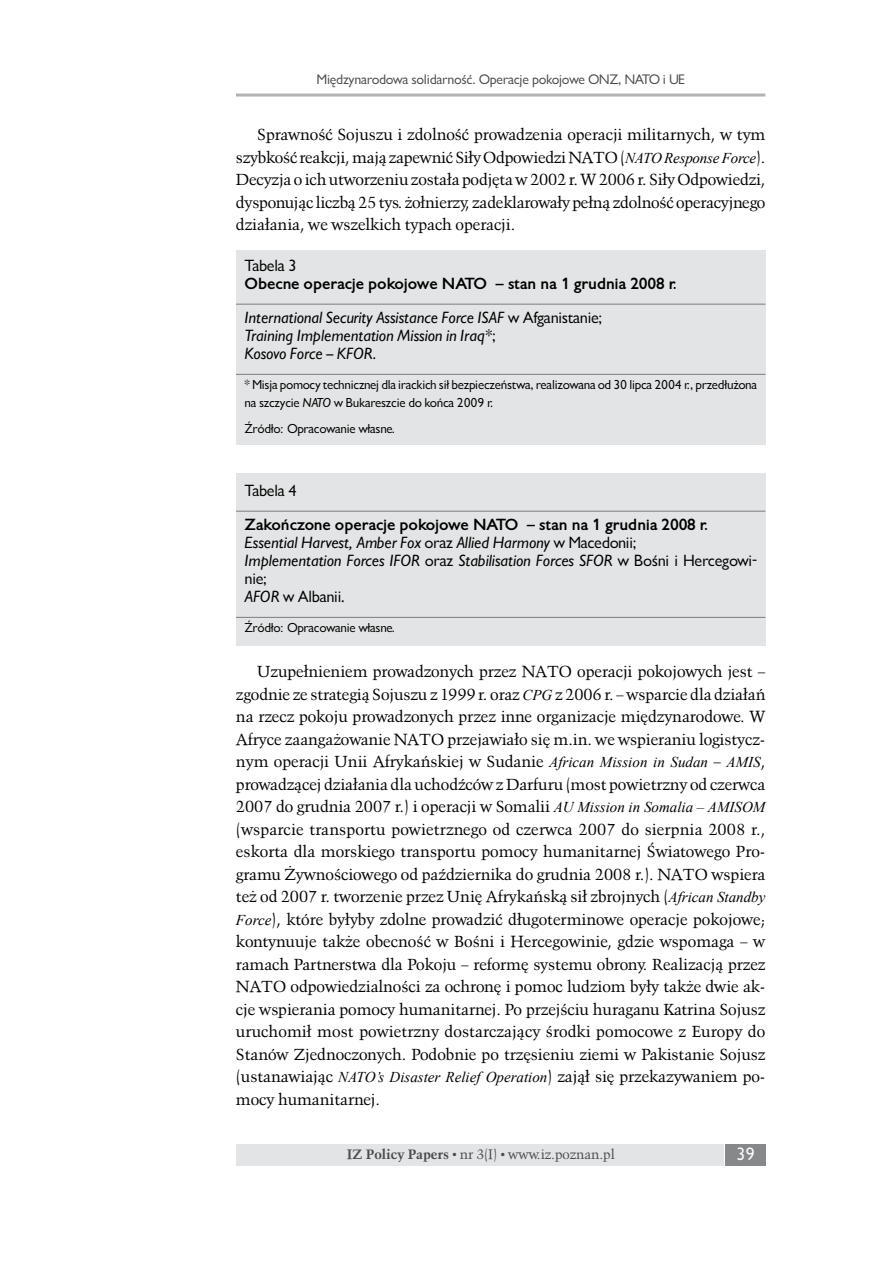
<style>
.page{position:relative;width:893px;height:1263px;background:#fff}
.page>*{position:absolute;margin:0;border:0;box-sizing:border-box;transform-origin:0 0}
.t1{font:16.5px "EFN Gilead";color:#fff}
.t2{font:15px/22.5px "EFN Press";color:#000;text-align:justify}
.t3{font:italic 15px/18px "EFN Gilead";color:#000}
.t4{font:700 15px "EFN Gilead";color:#000}
.t5{font:15px "EFN Gilead";color:#000}
.t6{font:12.75px "EFN Gilead";color:#4b4b4d}
.t7{font:12.75px "EFN Press";color:#4b4b4d}
.t8{font:12px/18px "EFN Gilead";color:#000}
.s1{font-family:"Times New Roman";font-style:italic}
.s2{font-style:normal}
.s3{font-style:italic}
.s4{font-weight:700;font-style:normal}
.s5{font-weight:700}
</style>
<div class="page">
<hr style="left:236px;top:94px;width:529px;height:3px;background:#b1b3b4">
<div style="left:236px;top:1144px;width:487px;height:21px;background:#e3e4e5"></div>
<div style="left:725px;top:1144px;width:40px;height:21px;background:#87888a"></div>
<div style="left:236px;top:473px;width:529px;height:173px;background:#e3e4e5"></div>
<div style="left:236px;top:251px;width:529px;height:194px;background:#e3e4e5"></div>
<hr style="left:236px;top:304px;width:529px;height:1px;background:#87888a">
<hr style="left:236px;top:374px;width:529px;height:1px;background:#87888a">
<hr style="left:236px;top:511px;width:529px;height:1px;background:#87888a">
<hr style="left:236px;top:617px;width:529px;height:1px;background:#87888a">
<p class="t6" style="left:317px;top:71px;width:370px">Międzynarodowa solidarność. Operacje pokojowe ONZ, NATO i UE</p>
<p class="t2" style="left:236px;top:123px;width:531px;text-indent:21px">Sprawność Sojuszu i zdolność prowadzenia operacji militarnych, w tym szybkość reakcji, mają zapewnić Siły Odpowiedzi NATO (<span class="s1">NATO Response Force</span>).<br>Decyzja o ich utworzeniu została podjęta w 2002 r. W 2006 r. Siły Odpowiedzi, dysponując liczbą 25 tys. żołnierzy, zadeklarowały pełną zdolność operacyjnego działania, we wszelkich typach operacji.</p>
<p class="t5" style="left:244px;top:255px;width:54px">Tabela 3</p>
<p class="t4" style="left:244px;top:273px;width:434px">Obecne operacje pokojowe NATO – stan na 1 grudnia 2008 r.</p>
<p class="t3" style="left:244px;top:308px;width:360px">International Security Assistance Force ISAF <span class="s2">w Afganistanie;<br></span>Training Implementation Mission in Iraq*<span class="s2">;<br></span>Kosovo Force – KFOR<span class="s2">.</span></p>
<p class="t8" style="left:244px;top:376px;width:514px">* Misja pomocy technicznej dla irackich sił bezpieczeństwa, realizowana od 30 lipca 2004 r., przedłużona na szczycie <span class="s3">NATO</span> w Bukareszcie do końca 2009 r.</p>
<p class="t8" style="left:244px;top:419px;width:152px">Źródło: Opracowanie własne.</p>
<p class="t5" style="left:244px;top:480px;width:54px">Tabela 4</p>
<p class="t3" style="left:244px;top:515px;width:514px"><span class="s4">Zakończone operacje pokojowe NATO – stan na 1 grudnia 2008 r.<br></span>Essential Harvest, Amber Fox <span class="s2">oraz</span> Allied Harmony <span class="s2">w Macedonii;<br></span>Implementation Forces IFOR <span class="s2">oraz</span> Stabilisation Forces SFOR <span class="s2">w Bośni i Hercegowi&shy;nie;<br></span>AFOR <span class="s2">w Albanii</span>.</p>
<p class="t8" style="left:244px;top:619px;width:152px">Źródło: Opracowanie własne.</p>
<p class="t2" style="left:236px;top:660px;width:531px;text-indent:21px">Uzupełnieniem prowadzonych przez NATO operacji pokojowych jest – zgodnie ze strategią Sojuszu z 1999 r. oraz <span class="s1">CPG</span> z 2006 r. – wsparcie dla działań na rzecz pokoju prowadzonych przez inne organizacje międzynarodowe. W Afryce zaangażowanie NATO przejawiało się m.in. we wspieraniu logistycz&shy;nym operacji Unii Afrykańskiej w Sudanie <span class="s1">African Mission in Sudan</span> – <span class="s1">AMIS</span>, prowadzącej działania dla uchodźców z Darfuru (most powietrzny od czerwca 2007 do grudnia 2007 r.) i operacji w Somalii <span class="s1">AU Mission in Somalia – AMISOM </span>(wsparcie transportu powietrznego od czerwca 2007 do sierpnia 2008 r., eskorta dla morskiego transportu pomocy humanitarnej Światowego Pro&shy;gramu Żywnościowego od października do grudnia 2008 r.). NATO wspiera też od 2007 r. tworzenie przez Unię Afrykańską sił zbrojnych (<span class="s1">African Standby Force</span>), które byłyby zdolne prowadzić długoterminowe operacje pokojowe; kontynuuje także obecność w Bośni i Hercegowinie, gdzie wspomaga – w ramach Partnerstwa dla Pokoju – reformę systemu obrony. Realizacją przez NATO odpowiedzialności za ochronę i pomoc ludziom były także dwie ak&shy;cje wspierania pomocy humanitarnej. Po przejściu huraganu Katrina Sojusz uruchomił most powietrzny dostarczający środki pomocowe z Europy do Stanów Zjednoczonych. Podobnie po trzęsieniu ziemi w Pakistanie Sojusz (ustanawiając <span class="s1">NATO’s Disaster Relief Operation</span>) zajął się przekazywaniem po&shy;mocy humanitarnej.</p>
<p class="t7" style="left:347px;top:1145px;width:270px"><span class="s5">IZ Policy Papers</span> • nr 3(I) • www.iz.poznan.pl</p>
<p class="t1" style="left:736px;top:1143px;width:20px">39</p>
</div>
